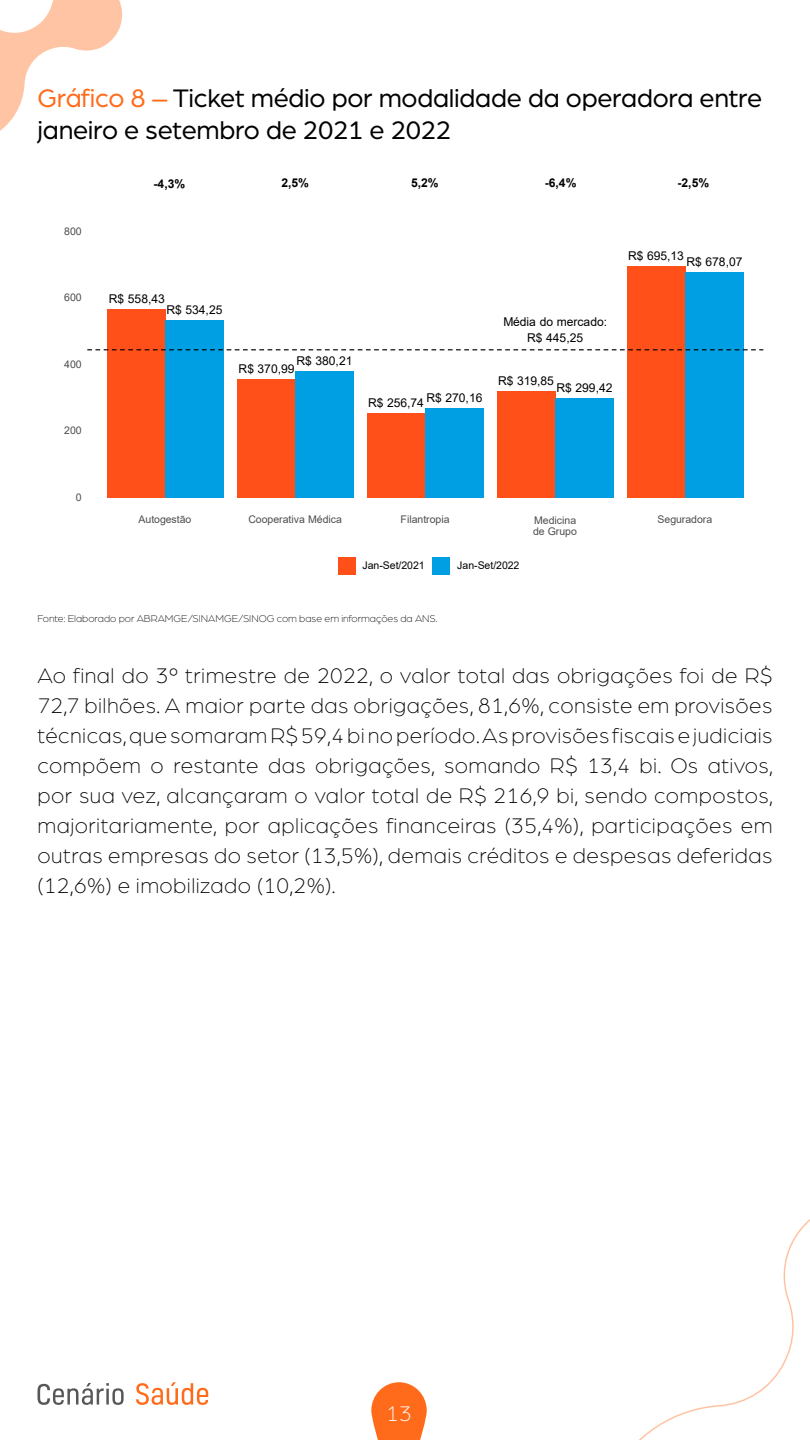
<style>
.page{position:relative;width:810px;height:1440px;background:#fff}
.page>*{position:absolute;margin:0;border:0;box-sizing:border-box;transform-origin:0 0}
.t1{font:27px/32.4px "Arboria";letter-spacing:-.01em;color:#000}
.t2{font:300 22.5px/30px "Arboria";letter-spacing:.02em;color:#000;text-align:justify}
.t3{font:300 22.5px "Arboria";color:#fff}
.t4{font:12.15px/16.3px "Arial";color:#000;text-align:center}
.t5{font:700 12.15px "Arial";color:#000}
.t6{font:10.5px/10.4px "Arial";letter-spacing:-.005em;color:#4d4d4d}
.t7{font:300 10.5px "Arboria";color:#000}
.t8{font:10.5px "Arial";letter-spacing:-.005em;color:#000}
.s1{color:#ff6b1a}
</style>
<div class="page">
<svg style="left:371px;top:1382px;width:56px;height:58px"></svg>
<svg style="left:38px;top:1383px;width:86px;height:22px"></svg>
<svg style="left:136px;top:1382px;width:72px;height:23px"></svg>
<svg style="left:639px;top:1219px;width:171px;height:221px"></svg>
<svg style="left:0;top:0;width:123px;height:131px"></svg>
<div style="left:107px;top:309px;width:58px;height:189px;background:#ff501a"></div>
<div style="left:237px;top:379px;width:58px;height:119px;background:#ff501a"></div>
<div style="left:367px;top:414px;width:58px;height:84px;background:#ff501a"></div>
<div style="left:497px;top:391px;width:58px;height:107px;background:#ff501a"></div>
<div style="left:627px;top:267px;width:58px;height:231px;background:#ff501a"></div>
<div style="left:165px;top:320px;width:59px;height:178px;background:#009fe3"></div>
<div style="left:295px;top:371px;width:59px;height:127px;background:#009fe3"></div>
<div style="left:425px;top:408px;width:59px;height:90px;background:#009fe3"></div>
<div style="left:555px;top:398px;width:59px;height:100px;background:#009fe3"></div>
<div style="left:685px;top:272px;width:59px;height:226px;background:#009fe3"></div>
<svg style="left:87px;top:349px;width:676px;height:1px"></svg>
<div style="left:338px;top:557px;width:17px;height:18px;background:#ff501a"></div>
<div style="left:433px;top:557px;width:17px;height:18px;background:#009fe3"></div>
<p class="t1" style="left:38px;top:80px;width:726px"><span class="s1">Gráfico 8 –</span> Ticket médio por modalidade da operadora entre janeiro e setembro de 2021 e 2022</p>
<p class="t6" style="left:64px;top:226px;width:19px">800</p>
<p class="t6" style="left:64px;top:292px;width:19px">600</p>
<p class="t6" style="left:64px;top:359px;width:19px">400</p>
<p class="t6" style="left:64px;top:425px;width:19px">200</p>
<p class="t6" style="left:76px;top:492px;width:7px">0</p>
<p class="t5" style="left:154px;top:175px;width:33px">-4,3%</p>
<p class="t5" style="left:281px;top:175px;width:29px">2,5%</p>
<p class="t5" style="left:411px;top:175px;width:29px">5,2%</p>
<p class="t5" style="left:545px;top:175px;width:33px">-6,4%</p>
<p class="t5" style="left:677px;top:174px;width:33px">-2,5%</p>
<p class="t4" style="left:109px;top:290px;width:57px">R$ 558,43</p>
<p class="t4" style="left:167px;top:301px;width:57px">R$ 534,25</p>
<p class="t4" style="left:297px;top:353px;width:57px">R$ 380,21</p>
<p class="t4" style="left:239px;top:361px;width:57px">R$ 370,99</p>
<p class="t4" style="left:628px;top:248px;width:57px">R$ 695,13</p>
<p class="t4" style="left:687px;top:253px;width:57px">R$ 678,07</p>
<p class="t4" style="left:427px;top:389px;width:57px">R$ 270,16</p>
<p class="t4" style="left:368px;top:395px;width:57px">R$ 256,74</p>
<p class="t4" style="left:503px;top:313px;width:105px">Média do mercado:<br>R$ 445,25</p>
<p class="t4" style="left:498px;top:373px;width:57px">R$ 319,85</p>
<p class="t4" style="left:557px;top:380px;width:57px">R$ 299,42</p>
<p class="t6" style="left:139px;top:514px;width:54px">Autogestão</p>
<p class="t6" style="left:248px;top:514px;width:95px">Cooperativa Médica</p>
<p class="t6" style="left:401px;top:514px;width:51px">Filantropia</p>
<p class="t6" style="left:533px;top:515px;width:45px">Medicina de Grupo</p>
<p class="t6" style="left:658px;top:514px;width:56px">Seguradora</p>
<p class="t8" style="left:363px;top:558px;width:64px">Jan-Set/2021</p>
<p class="t8" style="left:457px;top:558px;width:64px">Jan-Set/2022</p>
<p class="t7" style="left:38px;top:612px;width:402px">Fonte: Elaborado por ABRAMGE/SINAMGE/SINOG com base em informações da ANS.</p>
<p class="t2" style="left:38px;top:660px;width:737px">Ao final do 3º trimestre de 2022, o valor total das obrigações foi de R$ 72,7 bilhões. A maior parte das obrigações, 81,6%, consiste em provisões técnicas, que somaram R$ 59,4 bi no período. As provisões fiscais e judiciais compõem o restante das obrigações, somando R$ 13,4 bi. Os ativos, por sua vez, alcançaram o valor total de R$ 216,9 bi, sendo compostos, majoritariamente, por aplicações financeiras (35,4%), participações em outras empresas do setor (13,5%), demais créditos e despesas deferidas (12,6%) e imobilizado (10,2%).</p>
<p class="t3" style="left:386px;top:1399px;width:27px">13</p>
</div>
